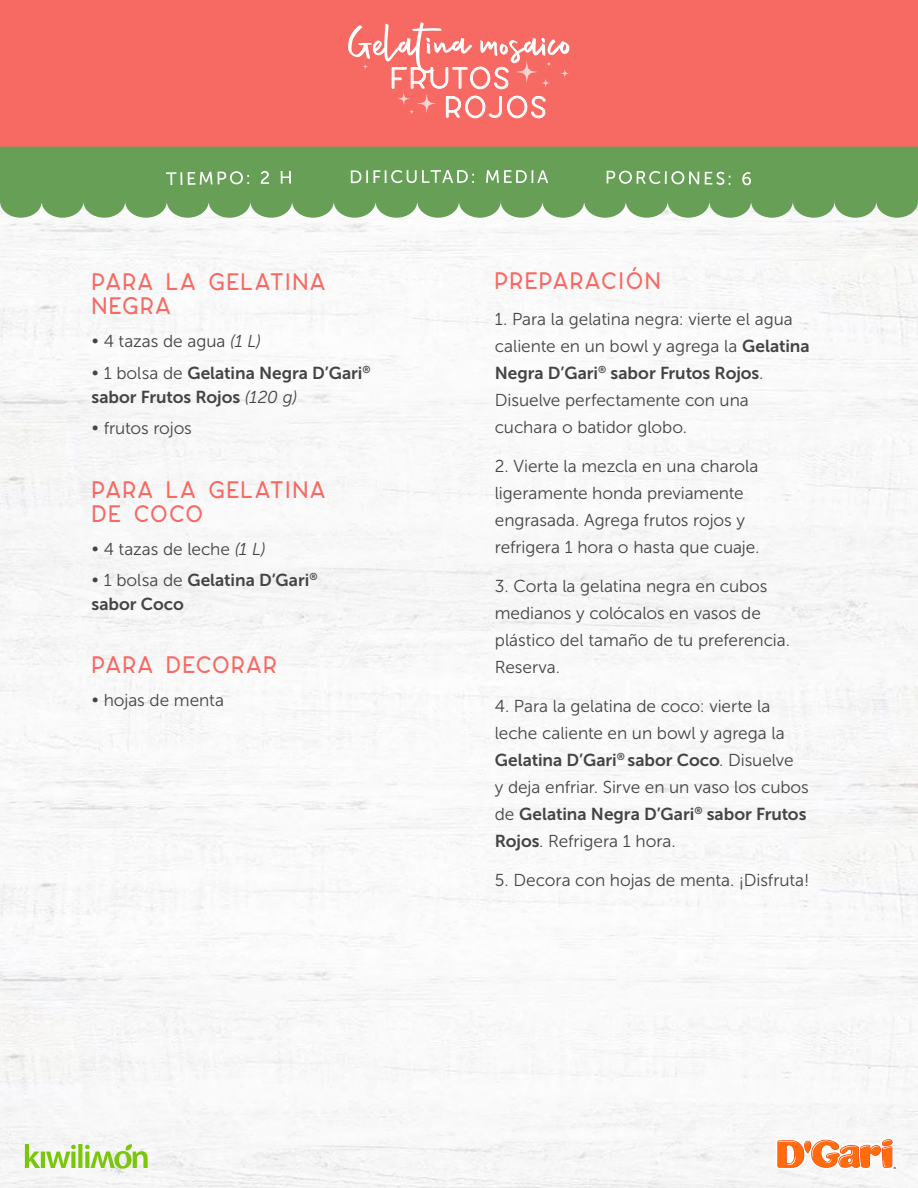
<style>
.page{position:relative;width:918px;height:1188px;background:#fff}
.page>*{position:absolute;margin:0;border:0;box-sizing:border-box;transform-origin:0 0}
.t1{font:52.05px "Almond Yandi Designs";letter-spacing:.01em;color:#fff}
.t2{font:29.7px/29.1px "CAROSE Light";letter-spacing:.005em;color:#fff;scale:1.08 1}
.t3{font:24px/24px "CAROSE Medium";letter-spacing:.05em;color:#f76a63}
.t4{font:17.25px/27px "Museo Sans 300";letter-spacing:-.005em;color:#444}
.t5{font:17.25px/24px "Museo Sans 700";color:#444}
.t6{font:700 3px "Helvetica";color:#231f20}
.s1{font-size:44.7px}
.s2{font-size:46.8px}
.s3{font-size:60.6px}
.s4{font-style:italic}
.s5{font-family:"Museo Sans 300"}
.s6{font-family:"Museo Sans 300";font-style:italic}
.s7{font-family:"Museo Sans 700"}
</style>
<div class="page">
<svg style="left:776px;top:1137px;width:118px;height:33px"></svg>
<div style="left:0;top:0;width:918px;height:147px;background:#f66a63"></div>
<svg style="left:0;top:147px;width:918px;height:71px;background:#6ea45e"></svg>
<svg style="left:166px;top:172px;width:16px;height:13px"></svg>
<svg style="left:188px;top:171px;width:61px;height:14px"></svg>
<svg style="left:261px;top:171px;width:8px;height:13px"></svg>
<svg style="left:281px;top:171px;width:10px;height:13px"></svg>
<svg style="left:351px;top:170px;width:123px;height:13px;background:#8eb881"></svg>
<svg style="left:486px;top:170px;width:62px;height:13px"></svg>
<svg style="left:607px;top:171px;width:92px;height:13px"></svg>
<svg style="left:705px;top:172px;width:26px;height:13px"></svg>
<svg style="left:742px;top:172px;width:9px;height:13px"></svg>
<svg style="left:560px;top:69px;width:9px;height:9px"></svg>
<svg style="left:362px;top:64px;width:6px;height:5px"></svg>
<svg style="left:391px;top:61px;width:161px;height:58px;background:#f77d77"></svg>
<svg style="left:25px;top:1144px;width:15px;height:24px"></svg>
<hr style="left:41px;top:1152px;width:4px;height:16px;background:#7ac60b">
<svg style="left:46px;top:1145px;width:30px;height:23px"></svg>
<svg style="left:78px;top:1144px;width:4px;height:24px"></svg>
<svg style="left:85px;top:1144px;width:63px;height:25px"></svg>
<h1 class="t1" style="left:347px;top:19px;width:225px">Gela<span class="s1">t</span><span class="s2">ina</span> mo<span class="s2">s</span>aic<span class="s3">o</span></h1>
<h2 class="t2" style="left:444px;top:61px;width:97px;text-indent:-54px">FRUTOS<br>ROJOS</h2>
<h3 class="t3" style="left:92px;top:268px;width:236px">PARA LA GELATINA<br>NEGRA</h3>
<p class="t4" style="left:91px;top:328px;width:171px">• 4 tazas de agua <span class="s4">(1 L)</span></p>
<p class="t5" style="left:91px;top:361px;width:281px"><span class="s5">• 1 bolsa de</span> Gelatina Negra D’Gari<sup>® </sup>sabor Frutos Rojos <span class="s6">(120 g)</span></p>
<p class="t4" style="left:91px;top:415px;width:102px">• frutos rojos</p>
<h3 class="t3" style="left:92px;top:476px;width:236px">PARA LA GELATINA<br>DE COCO</h3>
<p class="t4" style="left:91px;top:535px;width:176px">• 4 tazas de leche <span class="s4">(1 L)</span></p>
<p class="t5" style="left:91px;top:568px;width:228px"><span class="s5">• 1 bolsa de</span> Gelatina D’Gari<sup>® </sup>sabor Coco</p>
<h3 class="t3" style="left:92px;top:651px;width:187px">PARA DECORAR</h3>
<p class="t4" style="left:91px;top:687px;width:134px">• hojas de menta</p>
<h3 class="t3" style="left:495px;top:267px;width:167px">PREPARACIÓN</h3>
<p class="t4" style="left:495px;top:306px;width:316px">1. Para la gelatina negra: vierte el agua caliente en un bowl y agrega la <span class="s7">Gelatina</span></p>
<p class="t5" style="left:495px;top:361px;width:270px">Negra D’Gari<sup>®</sup> sabor Frutos Rojos<span class="s5">.</span></p>
<p class="t4" style="left:495px;top:387px;width:256px">Disuelve perfectamente con una cuchara o batidor globo.</p>
<p class="t4" style="left:495px;top:453px;width:266px">2. Vierte la mezcla en una charola ligeramente honda previamente engrasada. Agrega frutos rojos y refrigera 1 hora o hasta que cuaje.</p>
<p class="t4" style="left:495px;top:573px;width:297px">3. Corta la gelatina negra en cubos medianos y colócalos en vasos de plástico del tamaño de tu preferencia.<br>Reserva.</p>
<p class="t4" style="left:495px;top:693px;width:291px">4. Para la gelatina de coco: vierte la leche caliente en un bowl y agrega la</p>
<p class="t5" style="left:495px;top:748px;width:300px">Gelatina D’Gari<sup>®</sup> sabor Coco<span class="s5">. Disuelve</span></p>
<p class="t4" style="left:495px;top:774px;width:315px">y deja enfriar. Sirve en un vaso los cubos</p>
<p class="t5" style="left:495px;top:802px;width:313px"><span class="s5">de</span> Gelatina Negra D’Gari<sup>®</sup> sabor Frutos</p>
<p class="t4" style="left:495px;top:828px;width:182px"><span class="s7">Rojos</span>. Refrigera 1 hora.</p>
<p class="t4" style="left:495px;top:867px;width:316px">5. Decora con hojas de menta. ¡Disfruta!</p>
<p class="t6" style="left:894px;top:1166px;width:4px">®</p>
</div>
